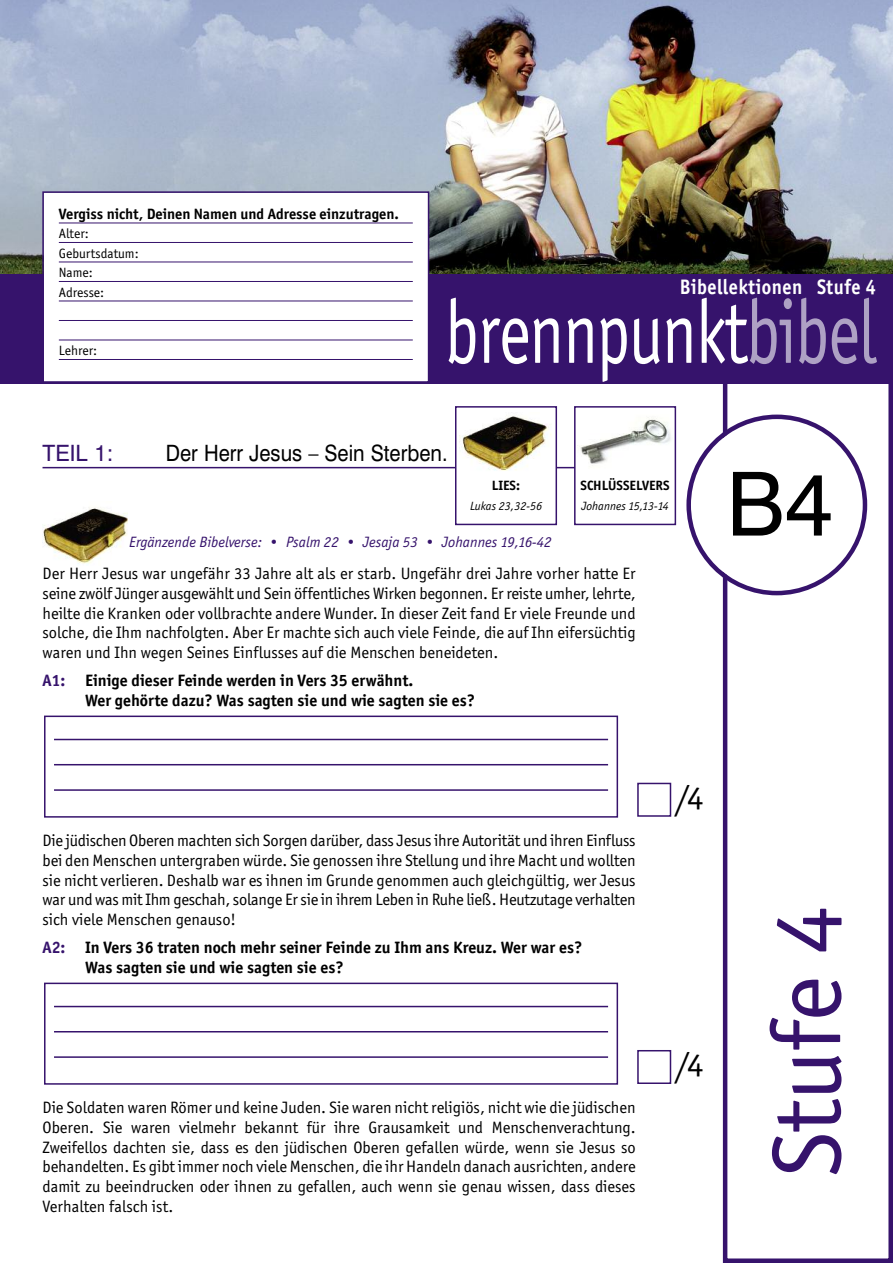
<style>
.page{position:relative;width:893px;height:1263px;background:#fff}
.page>*{position:absolute;margin:0;border:0;box-sizing:border-box;transform-origin:0 0}
.t1{font:97.5px "Officina San ITC";color:#36136c}
.t2{font:90px "Officina San ITC";letter-spacing:-.015em;color:#fff;scale:.75 1}
.t3{font:88.5px "Swiss 721 BT";color:#000}
.t4{font:33px "Officina San ITC";color:#000}
.t5{font:22.5px "Swiss 721 BT";color:#000;scale:.9 1}
.t6{font:22.5px "Swiss 721 BT";color:#36136c}
.t7{font:700 21px "Officina San ITC";letter-spacing:.025em;color:#fff;scale:.9 1}
.t8{font:16.5px/19.8px "Officina San ITC";color:#000;text-align:justify}
.t9{font:700 16.5px/19.8px "Officina San ITC";color:#000}
.t10{font:italic 15px "Officina San ITC";color:#36136c}
.t11{font:700 15px "Officina San ITC";color:#000}
.t12{font:13.5px/19.5px "Officina San ITC";color:#000}
.t13{font:700 13.5px "Officina San ITC";color:#000}
.t14{font:italic 12px "Officina San ITC";color:#000}
.s1{color:#aea1c4}
.s2{color:#36136c}
</style>
<div class="page">
<div style="left:723px;top:0;width:170px;height:1263px;border:4px solid #36136c"></div>
<div style="left:0;top:172px;width:893px;height:212px;background:#36136c"></div>
<svg style="left:686px;top:415px;width:181px;height:180px"></svg>
<img style="left:0;top:0;width:893px;height:274px">
<div style="left:44px;top:193px;width:384px;height:188px;background:#fff"></div>
<div style="left:42px;top:191px;width:387px;height:192px;border:2px solid #36136c"></div>
<hr style="left:59px;top:223px;width:354px;height:1px;background:#36136c">
<hr style="left:59px;top:242px;width:354px;height:1px;background:#36136c">
<hr style="left:59px;top:262px;width:354px;height:1px;background:#36136c">
<hr style="left:59px;top:281px;width:354px;height:1px;background:#36136c">
<hr style="left:59px;top:301px;width:354px;height:1px;background:#36136c">
<hr style="left:59px;top:320px;width:354px;height:1px;background:#36136c">
<hr style="left:59px;top:340px;width:354px;height:1px;background:#36136c">
<hr style="left:59px;top:359px;width:354px;height:1px;background:#36136c">
<hr style="left:43px;top:467px;width:552px;height:1px;background:#36136c">
<div style="left:574px;top:406px;width:102px;height:119px;border:2px solid #36136c"></div>
<img style="left:577px;top:417px;width:94px;height:51px">
<div style="left:456px;top:408px;width:100px;height:116px;background:#fff"></div>
<div style="left:455px;top:406px;width:102px;height:119px;border:2px solid #36136c"></div>
<img style="left:459px;top:415px;width:93px;height:56px">
<div style="left:44px;top:982px;width:574px;height:103px;border:2px solid #36136c"></div>
<hr style="left:54px;top:1006px;width:554px;height:1px;background:#36136c">
<hr style="left:54px;top:1031px;width:554px;height:1px;background:#36136c">
<hr style="left:54px;top:1056px;width:554px;height:2px;background:#36136c">
<div style="left:44px;top:715px;width:574px;height:103px;border:2px solid #36136c"></div>
<hr style="left:54px;top:739px;width:554px;height:1px;background:#36136c">
<hr style="left:54px;top:764px;width:554px;height:1px;background:#36136c">
<hr style="left:54px;top:789px;width:554px;height:2px;background:#36136c">
<div style="left:637px;top:783px;width:34px;height:34px;border:2px solid #36136c"></div>
<div style="left:637px;top:1050px;width:34px;height:34px;border:2px solid #36136c"></div>
<img style="left:43px;top:507px;width:85px;height:57px">
<p class="t11" style="left:59px;top:204px;width:342px">Vergiss nicht, Deinen Namen und Adresse einzutragen.</p>
<p class="t12" style="left:59px;top:224px;width:81px">Alter:<br>Geburtsdatum:<br>Name:<br>Adresse:</p>
<p class="t12" style="left:59px;top:341px;width:40px">Lehrer:</p>
<p class="t7" style="left:680px;top:274px;width:219px">Bibellektionen Stufe 4</p>
<h2 class="t2" style="left:445px;top:280px;width:576px">brennpunkt<span class="s1">bibel</span></h2>
<h3 class="t6" style="left:43px;top:441px;width:72px">TEIL 1:</h3>
<h3 class="t5" style="left:166px;top:441px;width:315px">Der Herr Jesus – Sein Sterben.</h3>
<p class="t13" style="left:581px;top:477px;width:91px">SCHLÜSSELVERS</p>
<p class="t14" style="left:581px;top:499px;width:89px">Johannes 15,13-14</p>
<p class="t13" style="left:492px;top:477px;width:30px">LIES:</p>
<p class="t14" style="left:470px;top:499px;width:73px">Lukas 23,32-56</p>
<p class="t10" style="left:129px;top:534px;width:424px">Ergänzende Bibelverse: • Psalm 22 • Jesaja 53 • Johannes 19,16-42</p>
<p class="t8" style="left:43px;top:563px;width:595px">Der Herr Jesus war ungefähr 33 Jahre alt als er starb. Ungefähr drei Jahre vorher hatte Er seine zwölf Jünger ausgewählt und Sein öffentliches Wirken begonnen. Er reiste umher, lehrte, heilte die Kranken oder vollbrachte andere Wunder. In dieser Zeit fand Er viele Freunde und solche, die Ihm nachfolgten. Aber Er machte sich auch viele Feinde, die auf Ihn eifersüchtig waren und Ihn wegen Seines Einflusses auf die Menschen beneideten.</p>
<p class="t9" style="left:85px;top:671px;width:392px;text-indent:-43px"><span class="s2">A1:</span> Einige dieser Feinde werden in Vers 35 erwähnt.<br>Wer gehörte dazu? Was sagten sie und wie sagten sie es?</p>
<p class="t8" style="left:42px;top:830px;width:595px">Die jüdischen Oberen machten sich Sorgen darüber, dass Jesus ihre Autorität und ihren Einfluss bei den Menschen untergraben würde. Sie genossen ihre Stellung und ihre Macht und wollten sie nicht verlieren. Deshalb war es ihnen im Grunde genommen auch gleichgültig, wer Jesus war und was mit Ihm geschah, solange Er sie in ihrem Leben in Ruhe ließ. Heutzutage verhalten sich viele Menschen genauso!</p>
<p class="t9" style="left:85px;top:938px;width:499px;text-indent:-43px"><span class="s2">A2:</span> In Vers 36 traten noch mehr seiner Feinde zu Ihm ans Kreuz. Wer war es?<br>Was sagten sie und wie sagten sie es?</p>
<p class="t8" style="left:42px;top:1097px;width:595px">Die Soldaten waren Römer und keine Juden. Sie waren nicht religiös, nicht wie die jüdischen Oberen. Sie waren vielmehr bekannt für ihre Grausamkeit und Menschenverachtung.<br>Zweifellos dachten sie, dass es den jüdischen Oberen gefallen würde, wenn sie Jesus so behandelten. Es gibt immer noch viele Menschen, die ihr Handeln danach ausrichten, andere damit zu beeindrucken oder ihnen zu gefallen, auch wenn sie genau wissen, dass dieses Verhalten falsch ist.</p>
<h3 class="t4" style="left:676px;top:779px;width:29px">/4</h3>
<h3 class="t4" style="left:676px;top:1046px;width:29px">/4</h3>
<h3 class="t3" style="left:726px;top:453px;width:109px">B4</h3>
<h1 class="t1" style="left:751px;top:1178px;width:274px;rotate:-90deg">Stufe 4</h1>
</div>
